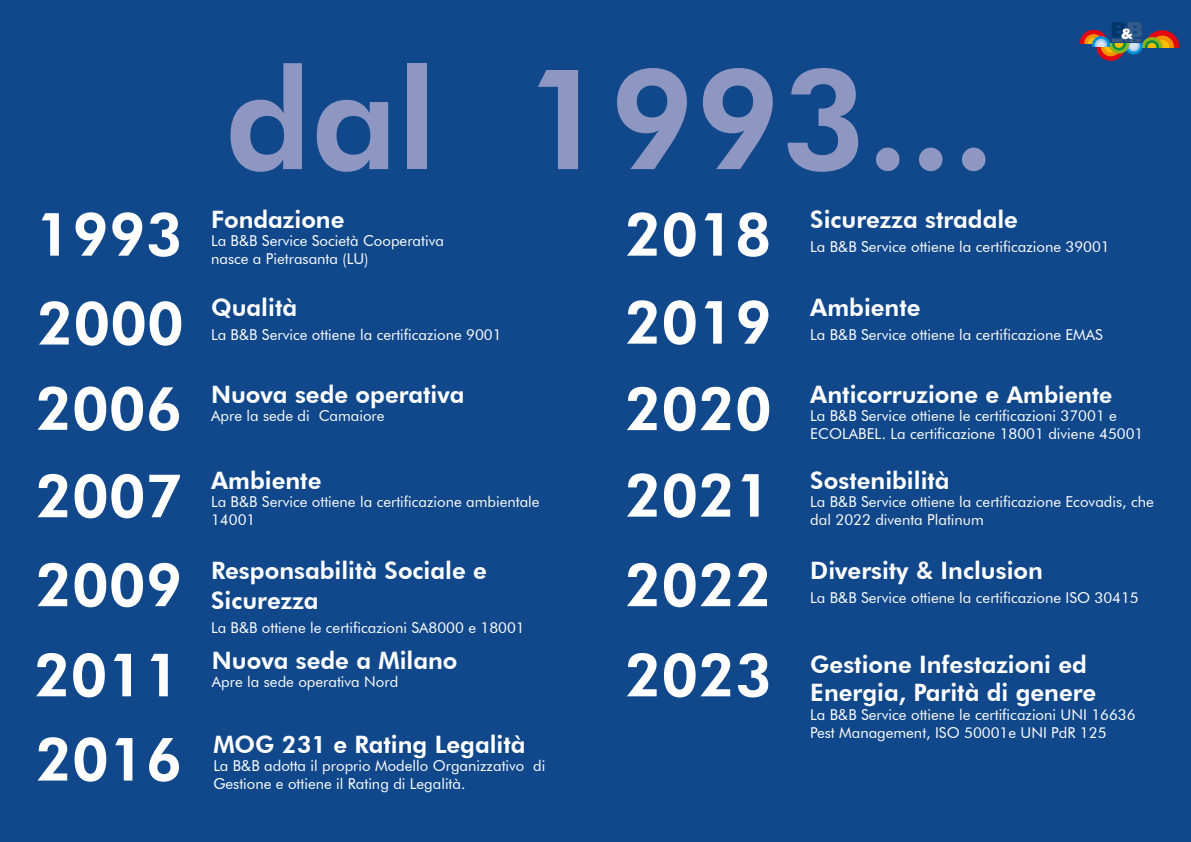
<style>
.page{position:relative;width:1191px;height:842px;background:#10488b}
.page>*{position:absolute;margin:0;border:0;box-sizing:border-box;transform-origin:0 0}
.t1{font:800 140px "Futura BT";color:#8d97c2}
.t2{font:800 60px/87.1px "Futura BT";color:#fff;text-align:justify}
.t3{font:800 24px/30px "Futura BT";color:#fff}
.t4{font:15px/18px "Futura BT";color:#fff}
.s1{font-size:23px}
</style>
<div class="page">
<svg style="left:1079px;top:22px;width:100px;height:39px"></svg>
<h1 class="t1" style="left:225px;top:34px;width:771px">dal 1993...</h1>
<h3 class="t3" style="left:211px;top:205px;width:135px">Fondazione</h3>
<p class="t4" style="left:211px;top:232px;width:234px">La B&amp;B Service Società Cooperativa nasce a Pietrasanta (LU)</p>
<h3 class="t3" style="left:810px;top:205px;width:209px">Sicurezza stradale</h3>
<p class="t4" style="left:810px;top:238px;width:301px">La B&amp;B Service ottiene la certificazione 39001</p>
<h2 class="t2" style="left:35px;top:190px;width:150px">1993<br>2000<br>2006</h2>
<h2 class="t2" style="left:624px;top:190px;width:149px">2018</h2>
<h3 class="t3" style="left:211px;top:292px;width:87px">Qualità</h3>
<p class="t4" style="left:211px;top:326px;width:292px">La B&amp;B Service ottiene la certificazione 9001</p>
<h3 class="t3" style="left:810px;top:292px;width:112px">Ambiente</h3>
<p class="t4" style="left:810px;top:326px;width:294px">La B&amp;B Service ottiene la certificazione EMAS</p>
<h2 class="t2" style="left:624px;top:278px;width:149px">2019</h2>
<h3 class="t3" style="left:211px;top:379px;width:255px">Nuova sede operativa</h3>
<p class="t4" style="left:211px;top:406px;width:175px">Apre la sede di Camaiore</p>
<h3 class="t3" style="left:810px;top:379px;width:304px">Anticorruzione e <span class="s1">Ambiente</span></h3>
<p class="t4" style="left:810px;top:406px;width:334px">La B&amp;B Service ottiene le certificazioni 37001 e<br>ECOLABEL. La certificazione 18001 diviene 45001</p>
<h3 class="t3" style="left:810px;top:465px;width:141px">Sostenibilità</h3>
<p class="t4" style="left:810px;top:493px;width:345px">La B&amp;B Service ottiene la certificazione Ecovadis, che dal 2022 diventa Platinum</p>
<h3 class="t3" style="left:810px;top:555px;width:234px">Diversity &amp; Inclusion</h3>
<p class="t4" style="left:810px;top:588px;width:330px">La B&amp;B Service ottiene la certificazione ISO 30415</p>
<h2 class="t2" style="left:624px;top:365px;width:149px">2020</h2>
<h3 class="t3" style="left:211px;top:465px;width:112px">Ambiente</h3>
<p class="t4" style="left:211px;top:493px;width:330px">La B&amp;B Service ottiene la certificazione ambientale<br>14001</p>
<h3 class="t3" style="left:211px;top:555px;width:277px">Responsabilità Sociale e<br>Sicurezza</h3>
<p class="t4" style="left:211px;top:618px;width:315px">La B&amp;B ottiene le certificazioni SA8000 e 18001</p>
<h3 class="t3" style="left:212px;top:645px;width:247px">Nuova sede a Milano</h3>
<p class="t4" style="left:212px;top:672px;width:188px">Apre la sede operativa Nord</p>
<h2 class="t2" style="left:624px;top:451px;width:149px">2021</h2>
<h2 class="t2" style="left:34px;top:451px;width:150px;line-height:89.5px">2007<br>2009<br>2011</h2>
<h2 class="t2" style="left:624px;top:541px;width:149px">2022</h2>
<h2 class="t2" style="left:624px;top:631px;width:149px">2023</h2>
<h3 class="t3" style="left:810px;top:649px;width:287px;line-height:28.8px">Gestione Infestazioni ed<br>Energia, Parità di genere</h3>
<p class="t4" style="left:810px;top:706px;width:327px">La B&amp;B Service ottiene le certificazioni UNI 16636<br>Pest Management, ISO 50001e UNI PdR 125</p>
<h2 class="t2" style="left:35px;top:715px;width:149px">2016</h2>
<h3 class="t3" style="left:213px;top:729px;width:314px">MOG 231 e Rating Legalità</h3>
<p class="t4" style="left:213px;top:757px;width:334px">La B&amp;B adotta il proprio Modello Organizzativo di<br>Gestione e ottiene il Rating di Legalità.</p>
</div>
